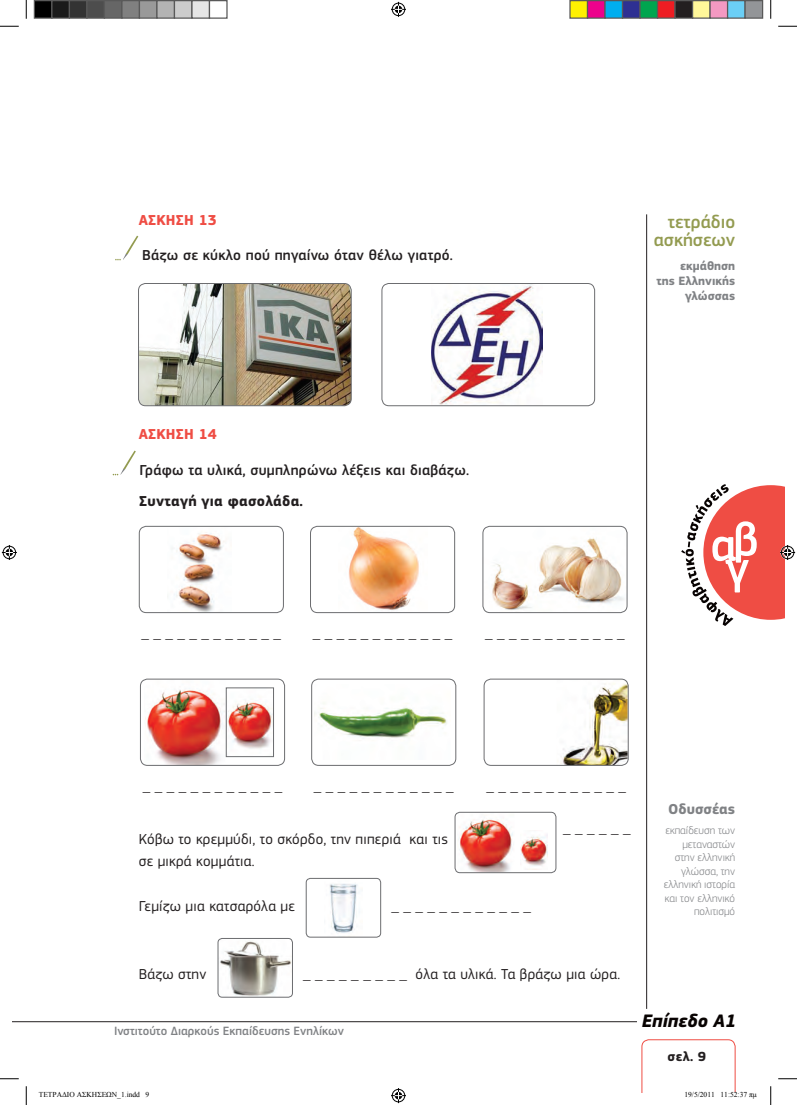
<style>
.page{position:relative;width:797px;height:1105px;background:#fff}
.page>*{position:absolute;margin:0;border:0;box-sizing:border-box;transform-origin:0 0}
.t1{font:500 18.75px/17.5px "PF Square Sans Pro";color:#939b50;text-align:right}
.t2{font:italic 700 18.75px "PF Square Sans Pro";color:#080302}
.t3{font:15px/22.5px "PF Square Sans Pro";letter-spacing:.015em;color:#231f20}
.t4{font:500 15px "PF Square Sans Pro";letter-spacing:.015em;color:#231f20}
.t5{font:700 15px "PF Square Sans Pro";letter-spacing:.015em;color:#231f20}
.t6{font:700 15px "PF Square Sans Pro";letter-spacing:.015em;color:#ef4d44}
.t7{font:700 15px "PF Square Sans Pro";color:#808285}
.t8{font:700 13.75px "PF Square Sans Pro";color:#231f20}
.t9{font:500 12.5px "PF Square Sans Pro";color:#808285}
.t10{font:700 12.5px/15px "PF Square Sans Pro";color:#808285;text-align:right}
.t11{font:300 11.25px/13.5px "PF Square Sans Pro";color:#808285;text-align:right}
.t12{font:7.5px "Times New Roman";color:#000}
</style>
<div class="page">
<hr style="left:12px;top:1021px;width:625px;height:1px;background:#231f20">
<hr style="left:646px;top:214px;width:1px;height:795px;background:#231f20">
<svg style="left:113px;top:451px;width:23px;height:24px"></svg>
<img style="left:172px;top:532px;width:53px;height:79px">
<div style="left:139px;top:526px;width:145px;height:87px;border:1px solid #6c6d70;border-radius:7px"></div>
<img style="left:484px;top:526px;width:143px;height:87px">
<div style="left:482px;top:526px;width:145px;height:87px;border:1px solid #6c6d70;border-radius:7px"></div>
<img style="left:348px;top:528px;width:71px;height:82px">
<div style="left:310px;top:526px;width:145px;height:87px;border:1px solid #6c6d70;border-radius:7px"></div>
<img style="left:145px;top:688px;width:78px;height:76px">
<div style="left:140px;top:679px;width:145px;height:87px;border:1px solid #6c6d70;border-radius:7px"></div>
<img style="left:560px;top:679px;width:67px;height:86px">
<div style="left:484px;top:679px;width:144px;height:87px;border:1px solid #6c6d70;border-radius:7px"></div>
<img style="left:319px;top:703px;width:128px;height:36px">
<div style="left:311px;top:679px;width:145px;height:87px;border:1px solid #6c6d70;border-radius:7px"></div>
<img style="left:228px;top:702px;width:43px;height:47px">
<div style="left:226px;top:688px;width:47px;height:69px;border:1px solid #6c6d70"></div>
<img style="left:218px;top:941px;width:74px;height:56px">
<div style="left:218px;top:938px;width:75px;height:59px;border:1px solid #6c6d70;border-radius:4px"></div>
<img style="left:329px;top:883px;width:29px;height:50px">
<div style="left:306px;top:878px;width:75px;height:59px;border:1px solid #6c6d70;border-radius:4px"></div>
<img style="left:457px;top:812px;width:56px;height:61px">
<div style="left:455px;top:812px;width:101px;height:61px;border:1px solid #6c6d70;border-radius:5px"></div>
<svg style="left:115px;top:236px;width:23px;height:24px"></svg>
<img style="left:139px;top:283px;width:212px;height:123px">
<div style="left:138px;top:283px;width:213px;height:123px;border:1px solid #6c6d70;border-radius:7px"></div>
<img style="left:431px;top:285px;width:111px;height:119px">
<div style="left:381px;top:283px;width:214px;height:123px;border:1px solid #6c6d70;border-radius:7px"></div>
<img style="left:520px;top:834px;width:27px;height:36px">
<svg style="left:0;top:25px;width:19px;height:2px"></svg>
<svg style="left:778px;top:25px;width:19px;height:2px"></svg>
<svg style="left:0;top:1078px;width:19px;height:1px"></svg>
<svg style="left:778px;top:1078px;width:19px;height:1px"></svg>
<svg style="left:25px;top:0;width:2px;height:19px"></svg>
<svg style="left:25px;top:1086px;width:2px;height:19px"></svg>
<svg style="left:770px;top:0;width:1px;height:19px"></svg>
<svg style="left:770px;top:1086px;width:1px;height:19px"></svg>
<svg style="left:391px;top:2px;width:15px;height:15px"></svg>
<svg style="left:391px;top:1088px;width:15px;height:15px"></svg>
<svg style="left:2px;top:545px;width:15px;height:15px"></svg>
<svg style="left:681px;top:484px;width:114px;height:142px"></svg>
<div style="left:34px;top:1px;width:18px;height:17px;background:#000"></div>
<div style="left:34px;top:0;width:18px;height:19px;border:1px solid #595959"></div>
<div style="left:52px;top:1px;width:17px;height:17px;background:#1a1a1a"></div>
<div style="left:51px;top:0;width:19px;height:19px;border:1px solid #595959"></div>
<div style="left:69px;top:1px;width:18px;height:17px;background:#333"></div>
<div style="left:69px;top:0;width:19px;height:19px;border:1px solid #595959"></div>
<div style="left:87px;top:1px;width:17px;height:17px;background:#4d4d4d"></div>
<div style="left:86px;top:0;width:19px;height:19px;border:1px solid #595959"></div>
<div style="left:104px;top:1px;width:18px;height:17px;background:#666"></div>
<div style="left:104px;top:0;width:18px;height:19px;border:1px solid #595959"></div>
<div style="left:122px;top:1px;width:17px;height:17px;background:#808080"></div>
<div style="left:121px;top:0;width:19px;height:19px;border:1px solid #595959"></div>
<div style="left:139px;top:1px;width:18px;height:17px;background:#999"></div>
<div style="left:139px;top:0;width:19px;height:19px;border:1px solid #595959"></div>
<div style="left:157px;top:1px;width:17px;height:17px;background:#b3b3b3"></div>
<div style="left:156px;top:0;width:19px;height:19px;border:1px solid #595959"></div>
<div style="left:174px;top:1px;width:18px;height:17px;background:#ccc"></div>
<div style="left:174px;top:0;width:18px;height:19px;border:1px solid #595959"></div>
<div style="left:192px;top:1px;width:17px;height:17px;background:#e6e6e6"></div>
<div style="left:191px;top:0;width:19px;height:19px;border:1px solid #595959"></div>
<div style="left:209px;top:0;width:19px;height:19px;border:1px solid #595959"></div>
<div style="left:570px;top:1px;width:17px;height:17px;background:#fff101"></div>
<div style="left:569px;top:0;width:19px;height:19px;border:1px solid #595959"></div>
<div style="left:587px;top:1px;width:18px;height:17px;background:#ed028c"></div>
<div style="left:587px;top:0;width:18px;height:19px;border:1px solid #595959"></div>
<div style="left:605px;top:1px;width:17px;height:17px;background:#00aeef"></div>
<div style="left:604px;top:0;width:19px;height:19px;border:1px solid #595959"></div>
<div style="left:622px;top:1px;width:18px;height:17px;background:#2e3092"></div>
<div style="left:622px;top:0;width:18px;height:19px;border:1px solid #595959"></div>
<div style="left:640px;top:1px;width:17px;height:17px;background:#00a54f"></div>
<div style="left:639px;top:0;width:19px;height:19px;border:1px solid #595959"></div>
<div style="left:657px;top:1px;width:18px;height:17px;background:#ee1d23"></div>
<div style="left:657px;top:0;width:18px;height:19px;border:1px solid #595959"></div>
<div style="left:675px;top:1px;width:17px;height:17px;background:#231f20"></div>
<div style="left:674px;top:0;width:19px;height:19px;border:1px solid #595959"></div>
<div style="left:692px;top:1px;width:18px;height:17px;background:#fff79a"></div>
<div style="left:692px;top:0;width:18px;height:19px;border:1px solid #595959"></div>
<div style="left:710px;top:1px;width:17px;height:17px;background:#f499c2"></div>
<div style="left:709px;top:0;width:19px;height:19px;border:1px solid #595959"></div>
<div style="left:727px;top:1px;width:18px;height:17px;background:#6bcff6"></div>
<div style="left:727px;top:0;width:18px;height:19px;border:1px solid #595959"></div>
<div style="left:745px;top:1px;width:17px;height:17px;background:#939598"></div>
<div style="left:744px;top:0;width:19px;height:19px;border:1px solid #595959"></div>
<svg style="left:641px;top:1039px;width:95px;height:54px"></svg>
<p class="t6" style="left:139px;top:211px;width:79px">ΑΣΚΗΣΗ 13</p>
<p class="t4" style="left:142px;top:247px;width:312px">Βάζω σε κύκλο πού πηγαίνω όταν θέλω γιατρό.</p>
<p class="t6" style="left:139px;top:425px;width:79px">ΑΣΚΗΣΗ 14</p>
<p class="t4" style="left:139px;top:462px;width:331px">Γράφω τα υλικά, συμπληρώνω λέξεις και διαβάζω.</p>
<p class="t5" style="left:139px;top:492px;width:165px">Συνταγή για φασολάδα.</p>
<p class="t1" style="left:653px;top:214px;width:83px">τετράδιο ασκήσεων</p>
<p class="t10" style="left:656px;top:258px;width:80px">εκμάθηση<br>της Ελληνικής γλώσσας</p>
<p class="t3" style="left:139px;top:828px;width:310px">Κόβω το κρεμμύδι, το σκόρδο, την πιπεριά και τις σε μικρά κομμάτια.</p>
<p class="t3" style="left:139px;top:895px;width:158px">Γεμίζω μια κατσαρόλα με</p>
<p class="t3" style="left:391px;top:895px;width:141px">_ _ _ _ _ _ _ _ _ _ _ _</p>
<p class="t3" style="left:563px;top:816px;width:69px">_ _ _ _ _ _</p>
<p class="t7" style="left:668px;top:800px;width:69px">Οδυσσέας</p>
<p class="t11" style="left:663px;top:824px;width:73px">εκπαίδευση των μεταναστών στην ελληνική γλώσσα, την ελληνική ιστορία και τον ελληνικό πολιτισμό</p>
<p class="t3" style="left:139px;top:963px;width:69px">Βάζω στην</p>
<p class="t3" style="left:303px;top:963px;width:318px">_ _ _ _ _ _ _ _ _ όλα τα υλικά. Τα βράζω μια ώρα.</p>
<p class="t9" style="left:114px;top:1023px;width:231px">Ινστιτούτο Διαρκούς Εκπαίδευσης Ενηλίκων</p>
<p class="t2" style="left:641px;top:1010px;width:96px">Επίπεδο Α1</p>
<p class="t8" style="left:667px;top:1048px;width:40px">σελ. 9</p>
<p class="t12" style="left:39px;top:1090px;width:112px">ΤΕΤΡΑΔΙΟ ΑΣΚΗΣΕΩΝ_1.indd 9</p>
<p class="t12" style="left:684px;top:1090px;width:74px">19/5/2011 11:52:37 πμ</p>
</div>
